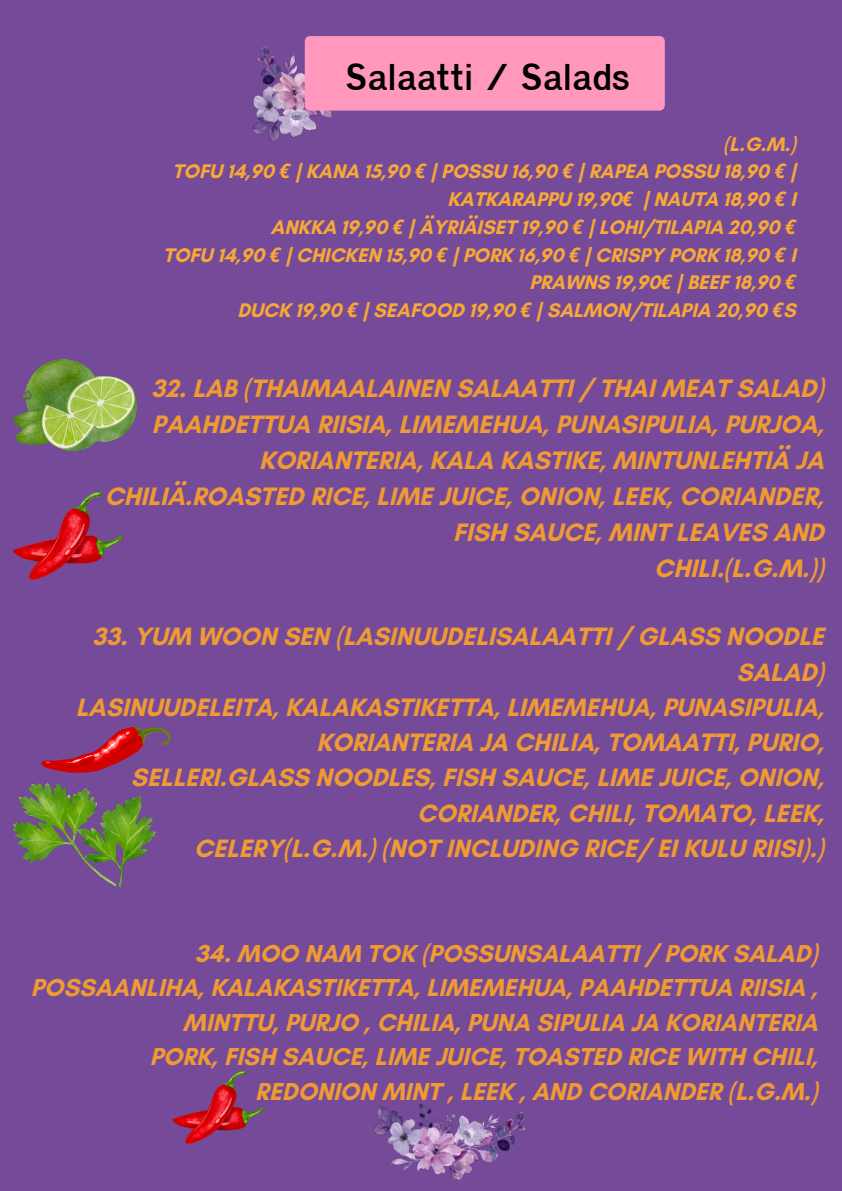
<style>
.page{position:relative;width:842px;height:1191px;background:#fff}
.page>*{position:absolute;margin:0;border:0;box-sizing:border-box;transform-origin:0 0}
.t1{font:700 37px "Garuda";color:#000}
.t2{font:700 25.7px/36px "Glacial Indifference";color:#ef9a33;text-align:right}
.t3{font:700 25.6px/35.2px "Glacial Indifference";color:#ef9a33;text-align:right}
.t4{font:700 25px/34.5px "Glacial Indifference";color:#ef9a33;text-align:right}
.t5{font:700 20.1px "Glacial Indifference";color:#f8a837}
.s1{font-family:"Noto Sans";font-style:italic}
</style>
<div class="page">
<div style="left:0;top:0;width:842px;height:1190px;background:#754b99"></div>
<img style="left:251px;top:40px;width:82px;height:104px">
<img style="left:370px;top:1103px;width:157px;height:77px">
<img style="left:13px;top:493px;width:110px;height:86px">
<div style="left:305px;top:36px;width:360px;height:75px;background:#ff98bc"></div>
<img style="left:172px;top:1071px;width:91px;height:72px">
<img style="left:13px;top:783px;width:143px;height:103px">
<img style="left:13px;top:360px;width:124px;height:90px">
<svg style="left:41px;top:726px;width:130px;height:47px"></svg>
<p class="t1" style="left:346px;top:55px;width:285px">Salaatti / Salads</p>
<p class="t5" style="left:723px;top:131px;width:74px">(L.G.M.)</p>
<p class="t5" style="left:173px;top:159px;width:625px">TOFU 14,90 <span class="s1">€</span> | KANA 15,90 <span class="s1">€</span> | POSSU 16,90 <span class="s1">€</span> | RAPEA POSSU 18,90 <span class="s1">€</span> |</p>
<p class="t5" style="left:448px;top:187px;width:350px">KATKARAPPU 19,90<span class="s1">€</span> | NAUTA 18,90 <span class="s1">€</span> I</p>
<p class="t5" style="left:271px;top:215px;width:527px">ANKKA 19,90 <span class="s1">€</span> | ÄYRIÄISET 19,90 <span class="s1">€</span> | LOHI/TILAPIA 20,90 <span class="s1">€</span></p>
<p class="t5" style="left:163px;top:242px;width:634px">TOFU 14,90 <span class="s1">€</span> | CHICKEN 15,90 <span class="s1">€</span> | PORK 16,90 <span class="s1">€</span> | CRISPY PORK 18,90 <span class="s1">€</span> I</p>
<p class="t5" style="left:529px;top:270px;width:268px">PRAWNS 19,90<span class="s1">€</span> | BEEF 18,90 <span class="s1">€</span></p>
<p class="t5" style="left:237px;top:298px;width:560px">DUCK 19,90 <span class="s1">€</span> | SEAFOOD 19,90 <span class="s1">€</span> | SALMON/TILAPIA 20,90 <span class="s1">€</span>S</p>
<p class="t2" style="left:152px;top:369px;width:674px">32. LAB (THAIMAALAINEN SALAATTI / THAI MEAT SALAD)</p>
<p class="t2" style="left:152px;top:405px;width:674px">PAAHDETTUA RIISIA, LIMEMEHUA, PUNASIPULIA, PURJOA,<br>KORIANTERIA, KALA KASTIKE, MINTUNLEHTIÄ JA</p>
<p class="t2" style="left:105px;top:477px;width:721px">CHILIÄ.ROASTED RICE, LIME JUICE, ONION, LEEK, CORIANDER,<br>FISH SAUCE, MINT LEAVES AND</p>
<p class="t2" style="left:654px;top:549px;width:171px">CHILI.(L.G.M.))</p>
<p class="t3" style="left:93px;top:618px;width:733px">33. YUM WOON SEN (LASINUUDELISALAATTI / GLASS NOODLE<br>SALAD)</p>
<p class="t3" style="left:76px;top:689px;width:750px">LASINUUDELEITA, KALAKASTIKETTA, LIMEMEHUA, PUNASIPULIA,<br>KORIANTERIA JA CHILIA, TOMAATTI, PURIO,</p>
<p class="t3" style="left:131px;top:759px;width:694px">SELLERI.GLASS NOODLES, FISH SAUCE, LIME JUICE, ONION,<br>CORIANDER, CHILI, TOMATO, LEEK,</p>
<p class="t3" style="left:194px;top:830px;width:631px">CELERY(L.G.M.) (NOT INCLUDING RICE/ EI KULU RIISI).)</p>
<p class="t4" style="left:195px;top:935px;width:624px">34. MOO NAM TOK (POSSUNSALAATTI / PORK SALAD)</p>
<p class="t4" style="left:31px;top:970px;width:788px">POSSAANLIHA, KALAKASTIKETTA, LIMEMEHUA, PAAHDETTUA RIISIA ,<br>MINTTU, PURJO , CHILIA, PUNA SIPULIA JA KORIANTERIA</p>
<p class="t4" style="left:150px;top:1039px;width:669px">PORK, FISH SAUCE, LIME JUICE, TOASTED RICE WITH CHILI,<br>REDONION MINT , LEEK , AND CORIANDER (L.G.M.)</p>
</div>
